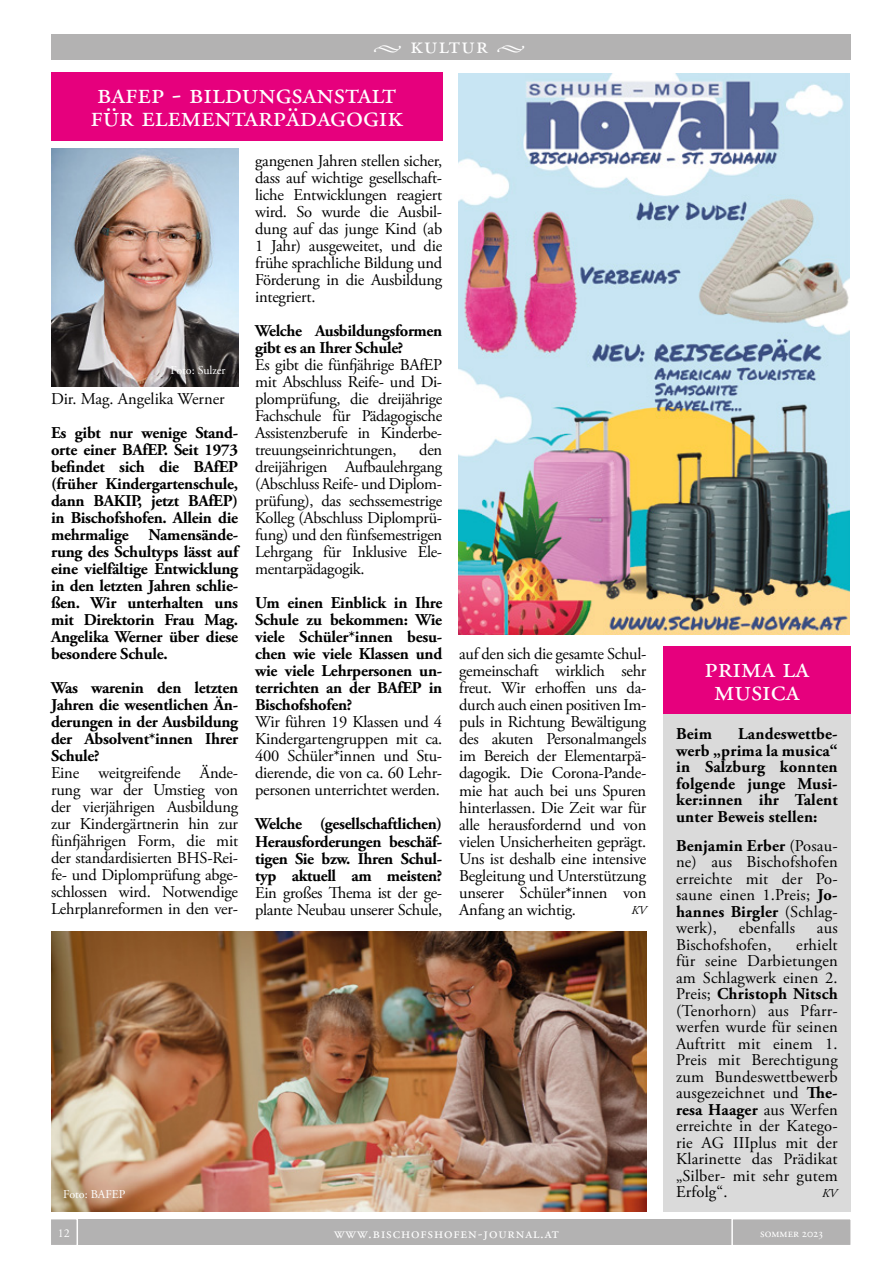
<style>
.page{position:relative;width:893px;height:1263px;background:#fff}
.page>*{position:absolute;margin:0;border:0;box-sizing:border-box;transform-origin:0 0}
.t1{font:30px/22.5px "Adobe Garamond Exp";color:#fff}
.t2{font:24px "Adobe Garamond Exp";letter-spacing:.06em;color:#fff}
.t3{font:16.5px/17px "Adobe Garamond Pro";letter-spacing:-.015em;color:#000;text-align:justify}
.t4{font:700 16.5px/17px "Adobe Garamond Pro";letter-spacing:-.015em;color:#000;text-align:justify}
.t5{font:16.5px "Adobe Garamond Pro";letter-spacing:.01em;color:#000}
.t6{font:15px "Adobe Garamond Exp";letter-spacing:.06em;color:#fff}
.t7{font:12px "Adobe Garamond Pro";color:#fff}
.t8{font:12px "Adobe Garamond Exp";color:#fff}
.t9{font:italic 12px "Adobe Garamond";color:#000}
.s1{font-family:"Minion Pro";font-size:18px}
.s2{font-weight:700}
</style>
<div class="page">
<div style="left:51px;top:34px;width:799px;height:26px;background:#b3b2b2"></div>
<div style="left:51px;top:1219px;width:799px;height:26px;background:#b3b2b2"></div>
<svg style="left:51px;top:1219px;width:27px;height:26px"></svg>
<svg style="left:731px;top:1219px;width:120px;height:26px"></svg>
<img style="left:458px;top:73px;width:392px;height:561px">
<div style="left:51px;top:72px;width:391px;height:68px;background:#e6007d"></div>
<img style="left:51px;top:149px;width:187px;height:238px">
<img style="left:51px;top:931px;width:595px;height:281px">
<div style="left:663px;top:646px;width:187px;height:68px;background:#e6007d"></div>
<div style="left:663px;top:714px;width:187px;height:498px;background:#dadada"></div>
<h2 class="t2" style="left:373px;top:34px;width:154px"><span class="s1">•</span> kultur <span class="s1">•</span></h2>
<h1 class="t1" style="left:90px;top:84px;width:314px">bafep - bildungsanstalt für elementarpädagogik</h1>
<p class="t7" style="left:170px;top:363px;width:57px">Foto: Sulzer</p>
<p class="t3" style="left:51px;top:391px;width:175px">Dir. Mag. Angelika Werner</p>
<p class="t4" style="left:51px;top:425px;width:189px">Es gibt nur wenige Stand&shy;orte einer BAfEP. Seit 1973 befindet sich die BAfEP (früher Kindergartenschule, dann BAKIP, jetzt BAfEP) in Bischofshofen. Allein die mehrmalige Namensände&shy;rung des Schultyps lässt auf eine vielfältige Entwicklung in den letzten Jahren schlie&shy;ßen. Wir unterhalten uns mit Direktorin Frau Mag.<br>Angelika Werner über diese besondere Schule.</p>
<p class="t4" style="left:51px;top:680px;width:189px">Was warenin den letzten Jahren die wesentlichen Än&shy;derungen in der Ausbildung der Absolvent*innen Ihrer Schule?</p>
<p class="t3" style="left:51px;top:765px;width:189px">Eine weitgreifende Ände&shy;rung war der Umstieg von der vierjährigen Ausbildung zur Kindergärtnerin hin zur fünfjährigen Form, die mit der standardisierten BHS-Rei&shy;fe- und Diplomprüfung abge&shy;schlossen wird. Notwendige Lehrplanreformen in den ver-</p>
<p class="t3" style="left:255px;top:153px;width:189px">gangenen Jahren stellen sicher, dass auf wichtige gesellschaft&shy;liche Entwicklungen reagiert wird. So wurde die Ausbil&shy;dung auf das junge Kind (ab 1 Jahr) ausgeweitet, und die frühe sprachliche Bildung und Förderung in die Ausbildung integriert.</p>
<p class="t4" style="left:255px;top:323px;width:189px">Welche Ausbildungsformen gibt es an Ihrer Schule?</p>
<p class="t3" style="left:255px;top:357px;width:189px">Es gibt die fünfjährige BAfEP mit Abschluss Reife- und Di&shy;plomprüfung, die dreijährige Fachschule für Pädagogische Assistenzberufe in Kinderbe&shy;treuungseinrichtungen,</p>
<p class="t3" style="left:255px;top:442px;width:189px;text-indent:164px">den dreijährigen Aufbaulehrgang (Abschluss Reife- und Diplom&shy;prüfung), das sechssemestrige Kolleg (Abschluss Diplomprü&shy;fung) und den fünfsemestrigen Lehrgang für Inklusive Ele&shy;mentarpädagogik.</p>
<p class="t4" style="left:255px;top:595px;width:189px">Um einen Einblick in Ihre Schule zu bekommen: Wie viele Schüler*innen besu&shy;chen wie viele Klassen und wie viele Lehrpersonen un&shy;terrichten an der BAfEP in Bischofshofen?</p>
<p class="t3" style="left:255px;top:714px;width:189px">Wir führen 19 Klassen und 4<br>Kindergartengruppen mit ca.<br>400 Schüler*innen und Stu&shy;dierende, die von ca. 60 Lehr&shy;personen unterrichtet werden.</p>
<p class="t4" style="left:255px;top:816px;width:189px">Welche (gesellschaftlichen)<br>Herausforderungen beschäf&shy;tigen Sie bzw. Ihren Schul&shy;typ aktuell am meisten?</p>
<p class="t3" style="left:255px;top:884px;width:189px">Ein großes Thema ist der ge&shy;plante Neubau unserer Schule,</p>
<p class="t3" style="left:459px;top:646px;width:189px">auf den sich die gesamte Schul&shy;gemeinschaft wirklich sehr freut. Wir erhoffen uns da&shy;durch auch einen positiven Im&shy;puls in Richtung Bewältigung des akuten Personalmangels im Bereich der Elementarpä&shy;dagogik. Die Corona-Pande&shy;mie hat auch bei uns Spuren hinterlassen. Die Zeit war für alle herausfordernd und von vielen Unsicherheiten geprägt.<br>Uns ist deshalb eine intensive Begleitung und Unterstützung unserer Schüler*innen von Anfang an wichtig.</p>
<p class="t9" style="left:632px;top:904px;width:16px">KV</p>
<p class="t7" style="left:63px;top:1186px;width:64px">Foto: BAFEP</p>
<h1 class="t1" style="left:704px;top:658px;width:106px;text-align:center">prima la musica</h1>
<p class="t4" style="left:676px;top:726px;width:37px">Beim</p>
<p class="t4" style="left:676px;top:726px;width:163px;line-height:16.5px;text-indent:62px">Landeswettbe&shy;werb „prima la musica“ in Salzburg konnten folgende junge Musi&shy;ker:innen ihr Talent unter Beweis stellen:</p>
<p class="t3" style="left:676px;top:838px;width:163px;line-height:16.5px"><span class="s2">Benjamin Erber</span> (Posau&shy;ne) aus Bischofshofen erreichte mit der Po&shy;saune einen 1.Preis; <span class="s2">Jo&shy;hannes Birgler</span> (Schlag&shy;werk),</p>
<p class="t5" style="left:739px;top:918px;width:58px">ebenfalls</p>
<p class="t3" style="left:817px;top:920px;width:22px">aus</p>
<p class="t5" style="left:676px;top:935px;width:97px">Bischofshofen,</p>
<p class="t3" style="left:676px;top:937px;width:163px;line-height:16.5px;text-indent:120px">erhielt für seine Darbietungen am Schlagwerk einen 2.<br>Preis; <span class="s2">Christoph Nitsch </span>(Tenorhorn) aus Pfarr&shy;werfen wurde für seinen Auftritt mit einem 1.<br>Preis mit Berechtigung zum Bundeswettbewerb ausgezeichnet und <span class="s2">The&shy;resa Haager</span> aus Werfen erreichte in der Katego&shy;rie AG IIIplus mit der Klarinette das Prädikat „Silber- mit sehr gutem Erfolg“.</p>
<p class="t9" style="left:822px;top:1187px;width:17px">KV</p>
<p class="t7" style="left:58px;top:1225px;width:13px">12</p>
<p class="t6" style="left:334px;top:1226px;width:226px">www.bischofshofen-journal.at</p>
<p class="t8" style="left:760px;top:1227px;width:64px">sommer 2023</p>
</div>
